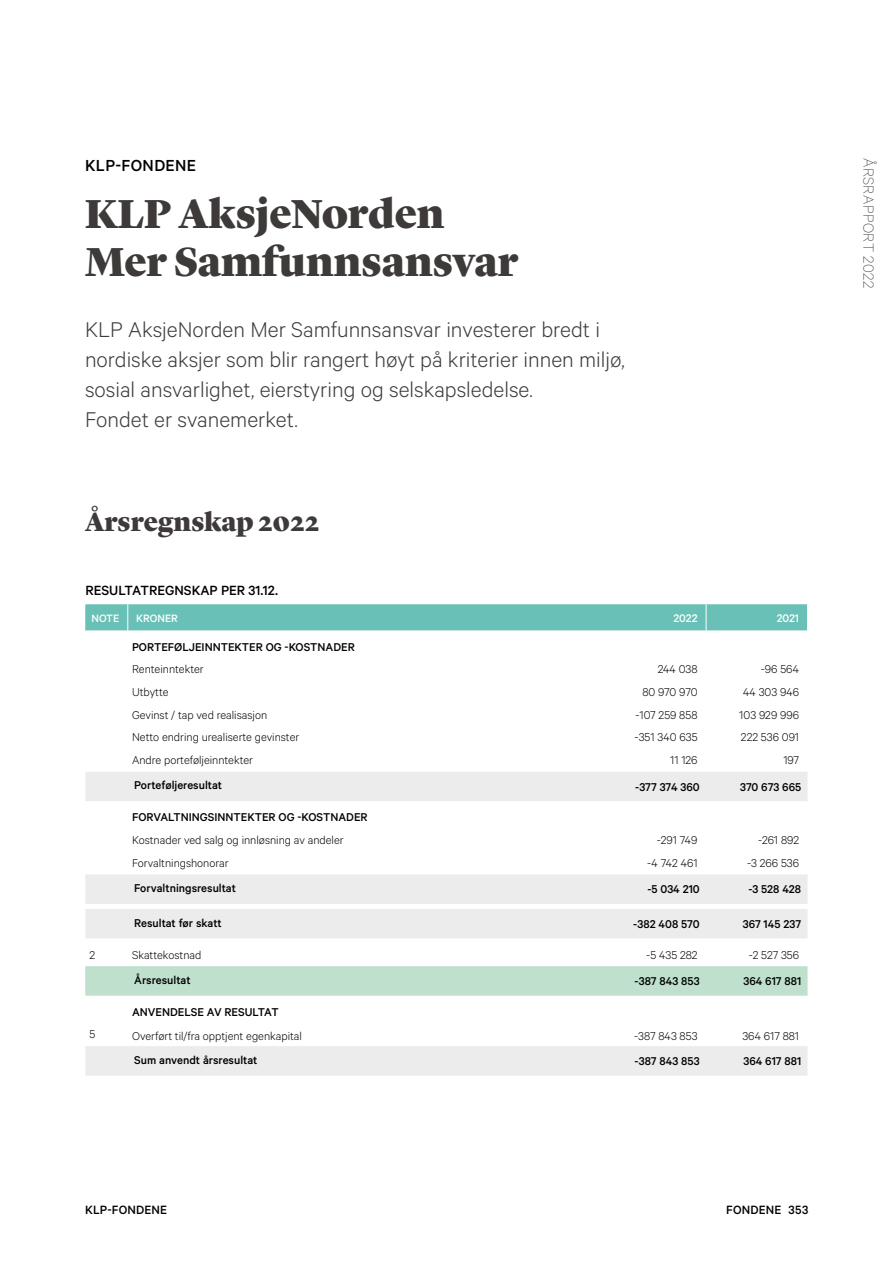
<style>
.page{position:relative;width:893px;height:1263px;background:#fff}
.page>*{position:absolute;margin:0;border:0;box-sizing:border-box;transform-origin:0 0}
.t1{font:900 42px/48px "Lyon Display";letter-spacing:-.005em;color:#3d3a39}
.t2{font:900 27px "Lyon Display";color:#3d3a39}
.t3{font:300 24px/30px "Calibre";color:#3d3a39}
.t4{font:500 18px "Calibre";letter-spacing:.02em;color:#000}
.t5{font:100 16.5px "Calibre";letter-spacing:.025em;color:#3d3a39}
.t6{font:500 15px "Calibre";color:#000}
.t7{font:500 13.5px "Calibre";letter-spacing:.01em;color:#000}
.t8{font:300 12.75px "Calibre";color:#000}
.t9{font:500 12.75px "Calibre";color:#000}
.t10{font:500 12.45px "Calibre";color:#fff}
.t11{font:500 12px "Calibre";color:#fff}
</style>
<div class="page">
<svg style="left:85px;top:772px;width:722px;height:303px"></svg>
<div style="left:85px;top:966px;width:722px;height:30px;background:#c0e0ce"></div>
<svg style="left:85px;top:604px;width:723px;height:27px;background:#6dc2b8"></svg>
<h3 class="t4" style="left:85px;top:155px;width:113px">KLP-FONDENE</h3>
<h1 class="t1" style="left:85px;top:186px;width:434px">KLP AksjeNorden<br>Mer Samfunnsansvar</h1>
<h3 class="t3" style="left:85px;top:313px;width:541px">KLP AksjeNorden Mer Samfunnsansvar investerer bredt i nordiske aksjer som blir rangert høyt på kriterier innen miljø, sosial ansvarlighet, eierstyring og selskapsledelse.<br>Fondet er svanemerket.</h3>
<h2 class="t2" style="left:85px;top:501px;width:235px">Årsregnskap 2022</h2>
<p class="t6" style="left:85px;top:581px;width:194px">RESULTATREGNSKAP PER 31.12.</p>
<p class="t11" style="left:91px;top:611px;width:29px">NOTE</p>
<p class="t11" style="left:136px;top:611px;width:43px">KRONER</p>
<p class="t10" style="left:673px;top:611px;width:26px">2022</p>
<p class="t10" style="left:777px;top:611px;width:24px">2021</p>
<p class="t9" style="left:132px;top:639px;width:224px">PORTEFØLJEINNTEKTER OG -KOSTNADER</p>
<p class="t8" style="left:132px;top:662px;width:73px">Renteinntekter</p>
<p class="t8" style="left:658px;top:662px;width:41px">244 038</p>
<p class="t8" style="left:761px;top:662px;width:40px">-96 564</p>
<p class="t8" style="left:132px;top:685px;width:38px">Utbytte</p>
<p class="t8" style="left:642px;top:685px;width:57px">80 970 970</p>
<p class="t8" style="left:743px;top:685px;width:57px">44 303 946</p>
<p class="t8" style="left:132px;top:707px;width:137px">Gevinst / tap ved realisasjon</p>
<p class="t8" style="left:635px;top:707px;width:64px">-107 259 858</p>
<p class="t8" style="left:739px;top:707px;width:61px">103 929 996</p>
<p class="t8" style="left:132px;top:730px;width:169px">Netto endring urealiserte gevinster</p>
<p class="t8" style="left:635px;top:730px;width:64px">-351 340 635</p>
<p class="t8" style="left:741px;top:730px;width:60px">222 536 091</p>
<p class="t8" style="left:132px;top:753px;width:123px">Andre porteføljeinntekter</p>
<p class="t8" style="left:670px;top:753px;width:29px">11 126</p>
<p class="t8" style="left:783px;top:753px;width:17px">197</p>
<p class="t9" style="left:134px;top:778px;width:89px">Porteføljeresultat</p>
<p class="t9" style="left:635px;top:779px;width:66px">-377 374 360</p>
<p class="t9" style="left:740px;top:779px;width:63px">370 673 665</p>
<p class="t9" style="left:132px;top:810px;width:237px">FORVALTNINGSINNTEKTER OG -KOSTNADER</p>
<p class="t8" style="left:132px;top:833px;width:213px">Kostnader ved salg og innløsning av andeler</p>
<p class="t8" style="left:657px;top:833px;width:42px">-291 749</p>
<p class="t8" style="left:758px;top:833px;width:42px">-261 892</p>
<p class="t8" style="left:132px;top:855px;width:98px">Forvaltningshonorar</p>
<p class="t8" style="left:647px;top:855px;width:52px">-4 742 461</p>
<p class="t8" style="left:747px;top:855px;width:53px">-3 266 536</p>
<p class="t9" style="left:134px;top:880px;width:103px">Forvaltningsresultat</p>
<p class="t9" style="left:647px;top:882px;width:54px">-5 034 210</p>
<p class="t9" style="left:748px;top:882px;width:54px">-3 528 428</p>
<p class="t9" style="left:134px;top:915px;width:89px">Resultat før skatt</p>
<p class="t9" style="left:633px;top:916px;width:68px">-382 408 570</p>
<p class="t9" style="left:743px;top:916px;width:60px">367 145 237</p>
<p class="t8" style="left:90px;top:947px;width:7px">2</p>
<p class="t8" style="left:132px;top:947px;width:71px">Skattekostnad</p>
<p class="t8" style="left:646px;top:947px;width:53px">-5 435 282</p>
<p class="t8" style="left:749px;top:947px;width:52px">-2 527 356</p>
<p class="t9" style="left:134px;top:972px;width:58px">Årsresultat</p>
<p class="t9" style="left:635px;top:973px;width:67px">-387 843 853</p>
<p class="t9" style="left:743px;top:973px;width:59px">364 617 881</p>
<p class="t9" style="left:132px;top:1004px;width:148px">ANVENDELSE AV RESULTAT</p>
<p class="t8" style="left:90px;top:1027px;width:7px">5</p>
<p class="t8" style="left:132px;top:1028px;width:171px">Overført til/fra opptjent egenkapital</p>
<p class="t8" style="left:634px;top:1028px;width:65px">-387 843 853</p>
<p class="t8" style="left:742px;top:1028px;width:58px">364 617 881</p>
<p class="t9" style="left:134px;top:1052px;width:125px">Sum anvendt årsresultat</p>
<p class="t9" style="left:635px;top:1053px;width:67px">-387 843 853</p>
<p class="t9" style="left:743px;top:1053px;width:59px">364 617 881</p>
<p class="t5" style="left:878px;top:158px;width:132px;rotate:90deg">ÅRSRAPPORT 2022</p>
<p class="t7" style="left:85px;top:1201px;width:84px">KLP-FONDENE</p>
<p class="t7" style="left:726px;top:1201px;width:57px">FONDENE</p>
<p class="t7" style="left:789px;top:1201px;width:21px">353</p>
</div>
